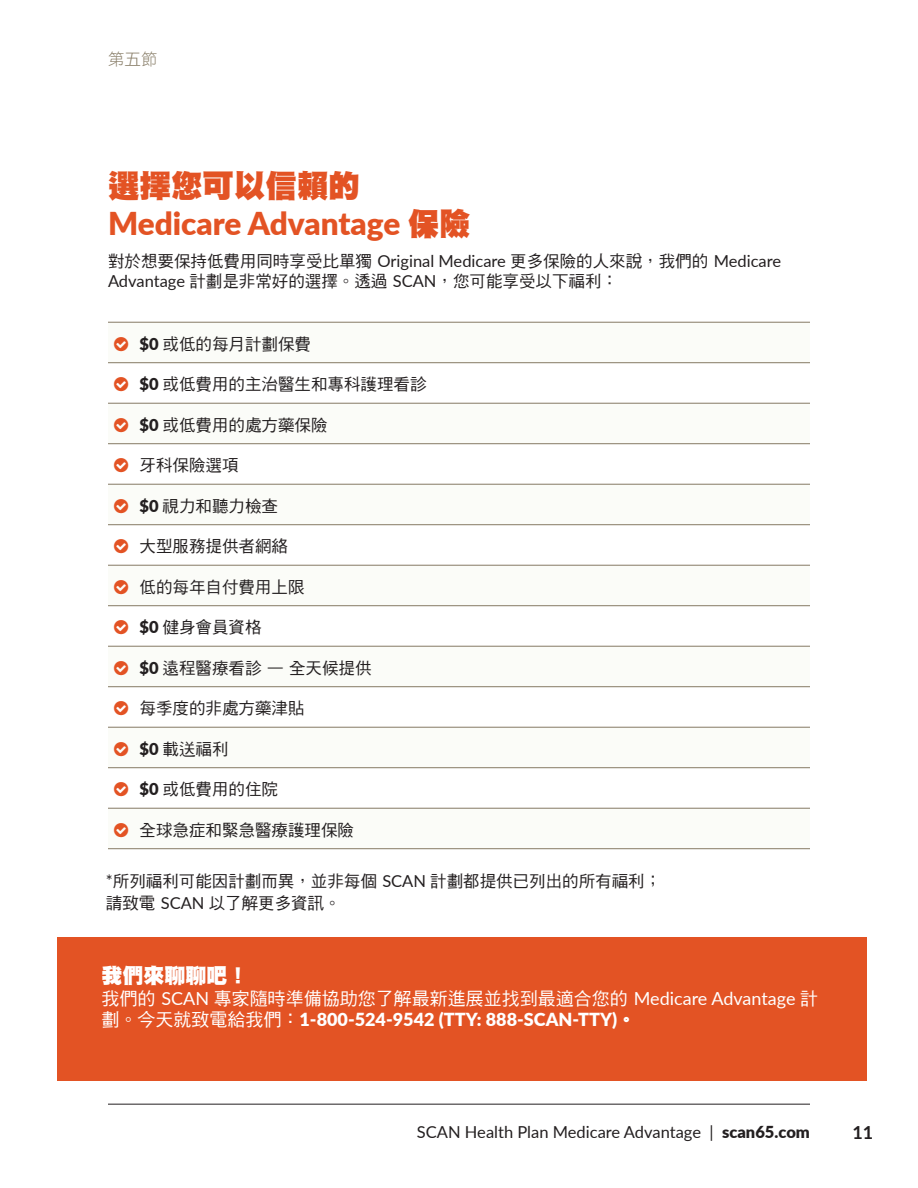
<style>
.page{position:relative;width:918px;height:1188px;background:#fff}
.page>*{position:absolute;margin:0;border:0;box-sizing:border-box;transform-origin:0 0}
.t1{font:900 31.5px/37.8px "Lato";color:#e35324}
.t2{font:21px "DF Hei Std W12";color:#fff}
.t3{font:18px/21.6px "DF Hei Std W5";color:#fff}
.t4{font:700 18px "Lato";color:#231f20}
.t5{font:16.5px/19.8px "DF Hei Std W5";color:#231f20}
.t6{font:16.5px "Lato";color:#231f20}
.t7{font:16.5px "DF Hei Std W3";color:#857a64}
.s1{font-family:"DF Hei Std W12";font-weight:400}
.s2{font-family:"Lato"}
.s3{font-family:"Lato";font-weight:900}
.s4{font-family:"DF Hei Std W12"}
.s5{font-weight:900}
</style>
<div class="page">
<hr style="left:108px;top:1104px;width:702px;height:1px;background:#231f20">
<div style="left:57px;top:937px;width:810px;height:144px;background:#e35324"></div>
<svg style="left:108px;top:363px;width:702px;height:445px"></svg>
<hr style="left:108px;top:322px;width:702px;height:1px;background:#857a64">
<hr style="left:108px;top:362px;width:702px;height:1px;background:#857a64">
<hr style="left:108px;top:403px;width:702px;height:1px;background:#857a64">
<hr style="left:108px;top:443px;width:702px;height:1px;background:#857a64">
<hr style="left:108px;top:484px;width:702px;height:1px;background:#857a64">
<hr style="left:108px;top:524px;width:702px;height:1px;background:#857a64">
<hr style="left:108px;top:565px;width:702px;height:1px;background:#857a64">
<hr style="left:108px;top:605px;width:702px;height:1px;background:#857a64">
<hr style="left:108px;top:646px;width:702px;height:1px;background:#857a64">
<hr style="left:108px;top:686px;width:702px;height:1px;background:#857a64">
<hr style="left:108px;top:727px;width:702px;height:1px;background:#857a64">
<hr style="left:108px;top:767px;width:702px;height:1px;background:#857a64">
<hr style="left:108px;top:808px;width:702px;height:1px;background:#857a64">
<hr style="left:108px;top:848px;width:702px;height:1px;background:#857a64">
<svg style="left:114px;top:377px;width:14px;height:14px"></svg>
<svg style="left:114px;top:417px;width:14px;height:15px"></svg>
<svg style="left:114px;top:458px;width:14px;height:14px"></svg>
<svg style="left:114px;top:498px;width:14px;height:15px"></svg>
<svg style="left:114px;top:539px;width:14px;height:14px"></svg>
<svg style="left:114px;top:579px;width:14px;height:15px"></svg>
<svg style="left:114px;top:620px;width:14px;height:14px"></svg>
<svg style="left:114px;top:660px;width:14px;height:15px"></svg>
<svg style="left:114px;top:701px;width:14px;height:14px"></svg>
<svg style="left:114px;top:741px;width:14px;height:15px"></svg>
<svg style="left:114px;top:782px;width:14px;height:14px"></svg>
<p class="t7" style="left:108px;top:50px;width:51px">第五節</p>
<p class="t1" style="left:108px;top:165px;width:364px"><span class="s1">選擇您可以信賴的<br></span>Medicare Advantage <span class="s1">保險</span></p>
<p class="t5" style="left:108px;top:251px;width:675px">對於想要保持低費用同時享受比單獨 <span class="s2">Original Medicare</span> 更多保險的人來說，我們的 <span class="s2">Medicare<br>Advantage</span> 計劃是非常好的選擇。透過 <span class="s2">SCAN</span>，您可能享受以下福利：</p>
<p class="t5" style="left:140px;top:333px;width:173px"><span class="s3">$0</span> 或低的每月計劃保費</p>
<p class="t5" style="left:140px;top:374px;width:288px"><span class="s3">$0</span> 或低費用的主治醫生和專科護理看診</p>
<p class="t5" style="left:140px;top:414px;width:189px"><span class="s3">$0</span> 或低費用的處方藥保險</p>
<p class="t5" style="left:140px;top:455px;width:100px">牙科保險選項</p>
<p class="t5" style="left:140px;top:495px;width:140px"><span class="s3">$0</span> 視力和聽力檢查</p>
<p class="t5" style="left:140px;top:536px;width:150px">大型服務提供者網絡</p>
<p class="t5" style="left:140px;top:576px;width:166px">低的每年自付費用上限</p>
<p class="t5" style="left:140px;top:617px;width:123px"><span class="s3">$0</span> 健身會員資格</p>
<p class="t5" style="left:140px;top:657px;width:233px"><span class="s3">$0</span> 遠程醫療看診 — 全天候提供</p>
<p class="t5" style="left:140px;top:698px;width:166px">每季度的非處方藥津貼</p>
<p class="t5" style="left:140px;top:738px;width:90px"><span class="s3">$0</span> 載送福利</p>
<p class="t5" style="left:140px;top:779px;width:140px"><span class="s3">$0</span> 或低費用的住院</p>
<p class="t5" style="left:140px;top:819px;width:216px">全球急症和緊急醫療護理保險</p>
<p class="t5" style="left:106px;top:870px;width:557px;line-height:21.6px"><span class="s2">*</span>所列福利可能因計劃而異，並非每個 <span class="s2">SCAN</span> 計劃都提供已列出的所有福利；請致電 <span class="s2">SCAN</span> 以了解更多資訊。</p>
<p class="t2" style="left:102px;top:964px;width:148px">我們來聊聊吧！</p>
<p class="t3" style="left:102px;top:987px;width:718px">我們的 <span class="s2">SCAN</span> 專家隨時準備協助您了解最新進展並找到最適合您的 <span class="s2">Medicare Advantage</span> 計劃。今天就致電給我們：<span class="s3">1-800-524-9542 (TTY: 888-SCAN-TTY)</span><span class="s4">。</span></p>
<p class="t6" style="left:417px;top:1120px;width:395px">SCAN Health Plan Medicare Advantage | <span class="s5">scan65.com</span></p>
<p class="t4" style="left:852px;top:1120px;width:22px">11</p>
</div>
